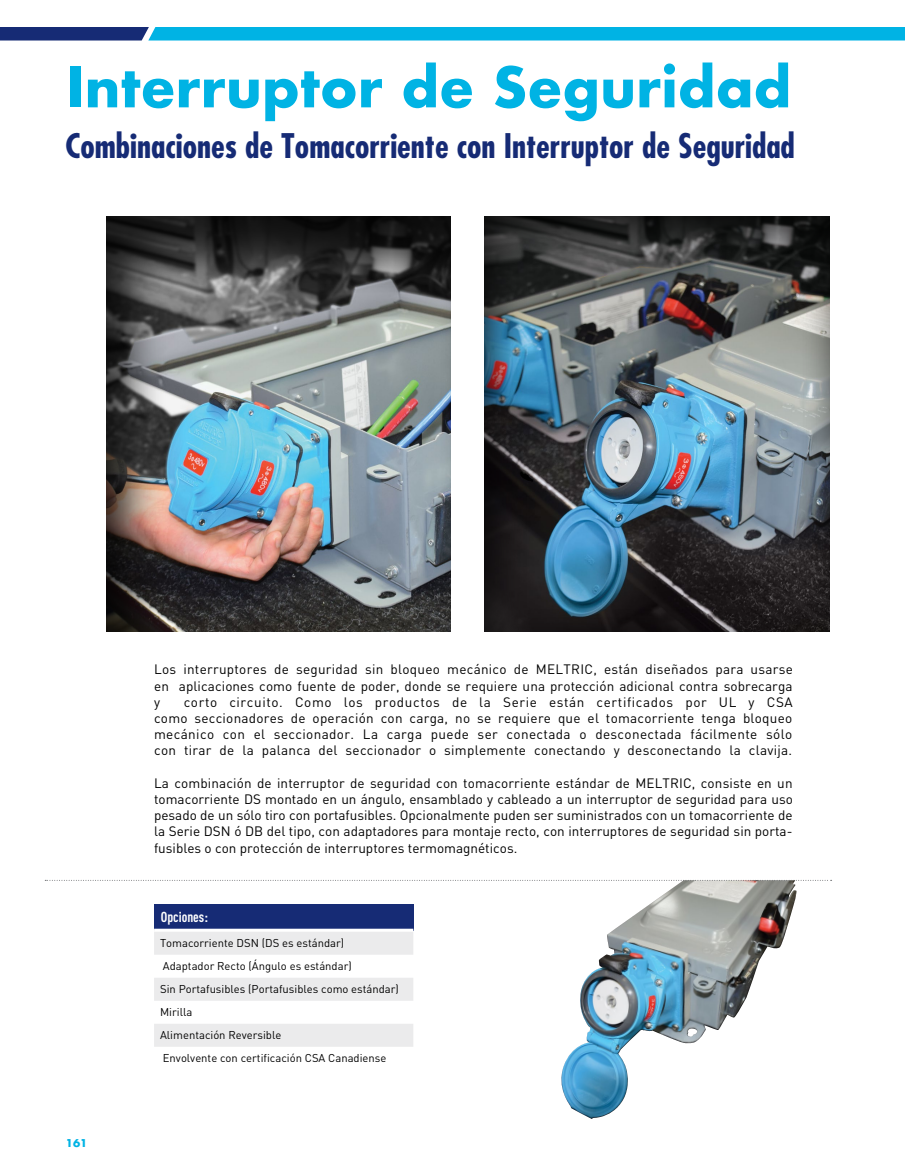
<style>
.page{position:relative;width:905px;height:1175px;background:#fff}
.page>*{position:absolute;margin:0;border:0;box-sizing:border-box;transform-origin:0 0}
.t1{font:700 54px "Futura";color:#00b3e4}
.t2{font:700 condensed 33px "Futura";color:#162b75}
.t3{font:700 14.25px "DIN Cond";color:#fff}
.t4{font:13.5px/16.2px "DIN";letter-spacing:.01em;color:#000;text-align:justify}
.t5{font:11.25px/23px "DIN";color:#000}
.t6{font:700 10.5px "Futura";color:#00b3e4}
</style>
<div class="page">
<svg style="left:0;top:27px;width:904px;height:13px"></svg>
<img style="left:561px;top:881px;width:235px;height:238px">
<svg style="left:45px;top:880px;width:786px;height:1px"></svg>
<div style="left:93px;top:207px;width:370px;height:426px;background:#000;opacity:.78"></div>
<div style="left:472px;top:206px;width:370px;height:426px;background:#000;opacity:.77"></div>
<div style="left:154px;top:904px;width:259px;height:26px;background:#162b75"></div>
<svg style="left:154px;top:932px;width:259px;height:114px"></svg>
<hr style="left:154px;top:928px;width:259px;height:3px;background:#fff">
<h1 class="t1" style="left:65px;top:48px;width:727px">Interruptor de Seguridad</h1>
<h2 class="t2" style="left:65px;top:125px;width:731px">Combinaciones de Tomacorriente con Interruptor de Seguridad</h2>
<p class="t4" style="left:154px;top:661px;width:640px">Los interruptores de seguridad sin bloqueo mecánico de MELTRIC, están diseñados para usarse en aplicaciones como fuente de poder, donde se requiere una protección adicional contra sobrecarga y</p>
<p class="t4" style="left:154px;top:693px;width:640px;text-indent:30px">corto circuito. Como los productos de la Serie están certificados por UL y CSA como seccionadores de operación con carga, no se requiere que el tomacorriente tenga bloqueo mecánico con el seccionador. La carga puede ser conectada o desconectada fácilmente sólo con tirar de la palanca del seccionador o simplemente conectando y desconectando la clavija.</p>
<p class="t4" style="left:154px;top:774px;width:640px">La combinación de interruptor de seguridad con tomacorriente estándar de MELTRIC, consiste en un tomacorriente DS montado en un ángulo, ensamblado y cableado a un interruptor de seguridad para uso pesado de un sólo tiro con portafusibles. Opcionalmente puden ser suministrados con un tomacorriente de la Serie DSN ó DB del tipo, con adaptadores para montaje recto, con interruptores de seguridad sin porta&shy;fusibles o con protección de interruptores termomagnéticos.</p>
<p class="t6" style="left:66px;top:1135px;width:23px">161</p>
<p class="t3" style="left:161px;top:908px;width:49px">Opciones:</p>
<p class="t5" style="left:160px;top:931px;width:240px">Tomacorriente DSN (DS es estándar)<br>Adaptador Recto (Ángulo es estándar)<br>Sin Portafusibles (Portafusibles como estándar)<br>Mirilla<br>Alimentación Reversible<br>Envolvente con certificación CSA Canadiense</p>
</div>
